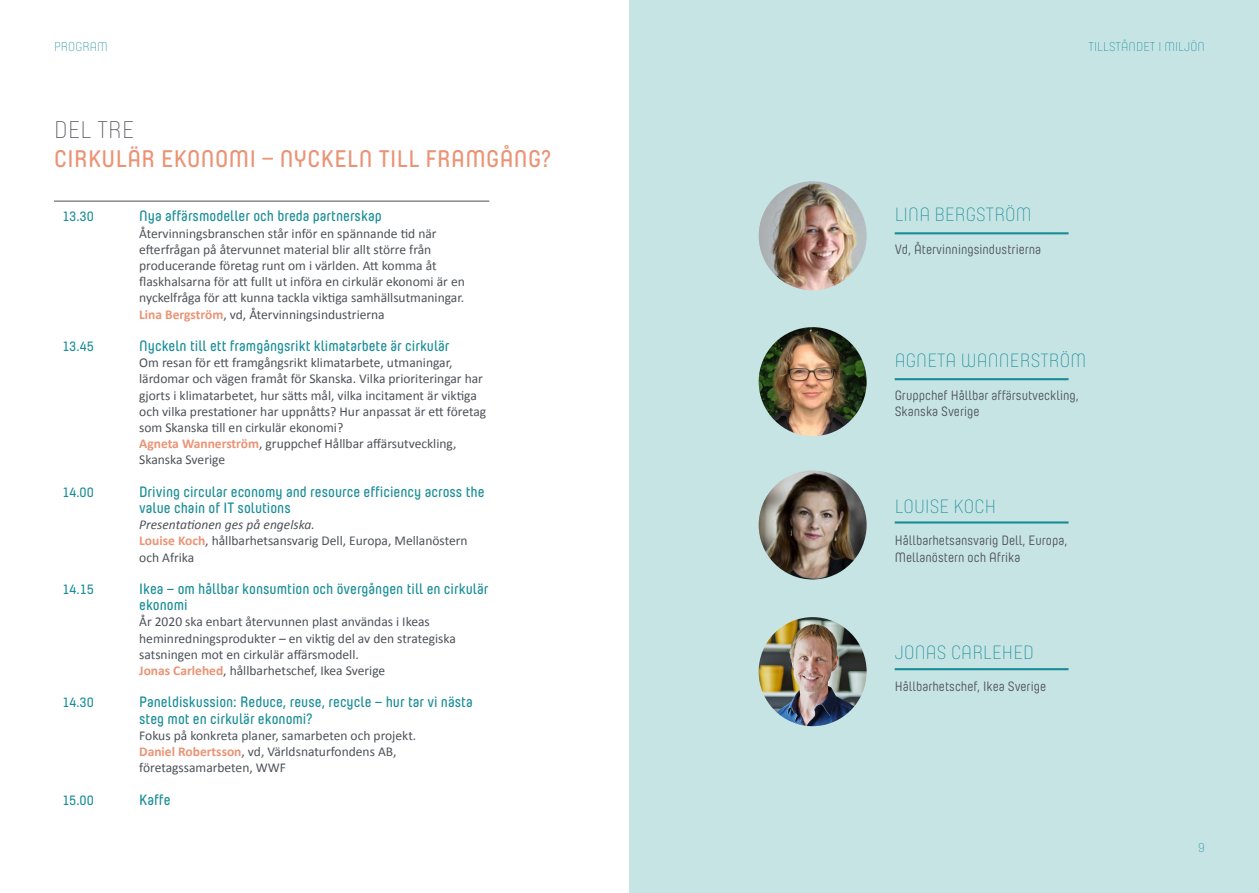
<style>
.page{position:relative;width:1259px;height:893px;background:#fff}
.page>*{position:absolute;margin:0;border:0;box-sizing:border-box;transform-origin:0 0}
.t1{font:600 24px/28.8px "Yummo";letter-spacing:.02em;color:#eb9375}
.Calibri_Body{font:100 19.05px "Yummo";letter-spacing:.01em;color:#188d97}
.Calibri_Body-2{font:600 15px/16.2px "Yummo";color:#188d97}
.Calibri_Body-3{font:13.5px/16.2px "Calibri";color:#4d5156}
.Calibri_Body-4{font:13.5px/16.2px "Yummo";color:#4d5156}
.Calibri_Body-5{font:600 13.5px "Yummo";color:#188d97}
.t2{font:100 12.9px "Yummo";letter-spacing:.01em;color:#188d97}
.s1{font-weight:100;color:#4d5056}
.s2{font-weight:700;color:#eb9375}
.s3{font-style:italic}
</style>
<div class="page">
<div style="left:629px;top:0;width:630px;height:893px;background:#c7e4e5"></div>
<img style="left:758px;top:470px;width:108px;height:109px">
<hr style="left:894px;top:521px;width:174px;height:3px;background:#188d97">
<img style="left:758px;top:181px;width:108px;height:109px">
<hr style="left:894px;top:232px;width:174px;height:2px;background:#188d97">
<img style="left:758px;top:327px;width:108px;height:109px">
<hr style="left:894px;top:378px;width:174px;height:2px;background:#188d97">
<img style="left:758px;top:617px;width:108px;height:109px">
<hr style="left:894px;top:668px;width:174px;height:2px;background:#188d97">
<hr style="left:54px;top:201px;width:435px;height:1px;background:#4d5056">
<p class="t2" style="left:54px;top:40px;width:55px">PROGRAM</p>
<p class="t2" style="left:1088px;top:40px;width:118px">TILLSTÅNDET I MILJÖN</p>
<p class="t1" style="left:54px;top:113px;width:499px"><span class="s1">DEL TRE<br></span>CIRKULÄR EKONOMI – NYCKELN TILL FRAMGÅNG?</p>
<p class="Calibri_Body-5" style="left:62px;top:206px;width:33px">13.30</p>
<p class="Calibri_Body-5" style="left:62px;top:336px;width:33px">13.45</p>
<p class="Calibri_Body-5" style="left:62px;top:481px;width:33px">14.00</p>
<p class="Calibri_Body-5" style="left:62px;top:579px;width:33px">14.15</p>
<p class="Calibri_Body-5" style="left:62px;top:692px;width:33px">14.30</p>
<p class="Calibri_Body-5" style="left:62px;top:789px;width:33px">15.00</p>
<p class="Calibri_Body-2" style="left:139px;top:207px;width:244px">Nya affärsmodeller och breda partnerskap</p>
<p class="Calibri_Body-3" style="left:139px;top:224px;width:327px">Återvinningsbranschen står inför en spännande tid när efterfrågan på återvunnet material blir allt större från producerande företag runt om i världen. Att komma åt flaskhalsarna för att fullt ut införa en cirkulär ekonomi är en nyckelfråga för att kunna tackla viktiga samhällsutmaningar.<br><span class="s2">Lina Bergström</span>, vd, Återvinningsindustrierna</p>
<p class="Calibri_Body-2" style="left:139px;top:336px;width:312px">Nyckeln till ett framgångsrikt klimatarbete är cirkulär</p>
<p class="Calibri_Body-3" style="left:139px;top:354px;width:348px">Om resan för ett framgångsrikt klimatarbete, utmaningar, lärdomar och vägen framåt för Skanska. Vilka prioriteringar har gjorts i klimatarbetet, hur sätts mål, vilka incitament är viktiga och vilka prestationer har uppnåtts? Hur anpassat är ett företag som Skanska till en cirkulär ekonomi?<br><span class="s2">Agneta Wannerström</span>, gruppchef Hållbar affärsutveckling, Skanska Sverige</p>
<p class="Calibri_Body-2" style="left:139px;top:482px;width:347px">Driving circular economy and resource efficiency across the value chain of IT solutions</p>
<p class="Calibri_Body-3" style="left:139px;top:516px;width:330px"><span class="s3">Presentationen ges på engelska.<br></span><span class="s2">Louise Koch</span>, hållbarhetsansvarig Dell, Europa, Mellanöstern och Afrika</p>
<p class="Calibri_Body-2" style="left:139px;top:579px;width:351px">Ikea – om hållbar konsumtion och övergången till en cirkulär ekonomi</p>
<p class="Calibri_Body-3" style="left:139px;top:613px;width:318px">År 2020 ska enbart återvunnen plast användas i Ikeas heminredningsprodukter – en viktig del av den strategiska satsningen mot en cirkulär affärsmodell.<br><span class="s2">Jonas Carlehed</span>, hållbarhetschef, Ikea Sverige</p>
<p class="Calibri_Body-2" style="left:139px;top:693px;width:335px">Paneldiskussion: Reduce, reuse, recycle – hur tar vi nästa steg mot en cirkulär ekonomi?</p>
<p class="Calibri_Body-3" style="left:139px;top:727px;width:278px">Fokus på konkreta planer, samarbeten och projekt.<br><span class="s2">Daniel Robertsson</span>, vd, Världsnaturfondens AB, företagssamarbeten, WWF</p>
<p class="Calibri_Body-2" style="left:139px;top:790px;width:33px">Kaffe</p>
<p class="Calibri_Body" style="left:895px;top:204px;width:138px">LINA BERGSTRÖM</p>
<p class="Calibri_Body-4" style="left:894px;top:240px;width:148px">Vd, Återvinningsindustrierna</p>
<p class="Calibri_Body" style="left:895px;top:350px;width:193px">AGNETA WANNERSTRÖM</p>
<p class="Calibri_Body-4" style="left:894px;top:386px;width:186px">Gruppchef Hållbar affärsutveckling,<br>Skanska Sverige</p>
<p class="Calibri_Body" style="left:895px;top:496px;width:103px">LOUISE KOCH</p>
<p class="Calibri_Body-4" style="left:894px;top:532px;width:174px">Hållbarhetsansvarig Dell, Europa,<br>Mellanöstern och Afrika</p>
<p class="Calibri_Body" style="left:895px;top:642px;width:140px">JONAS CARLEHED</p>
<p class="Calibri_Body-4" style="left:894px;top:678px;width:153px">Hållbarhetschef, Ikea Sverige</p>
<p class="t2" style="left:1198px;top:840px;width:8px">9</p>
</div>
